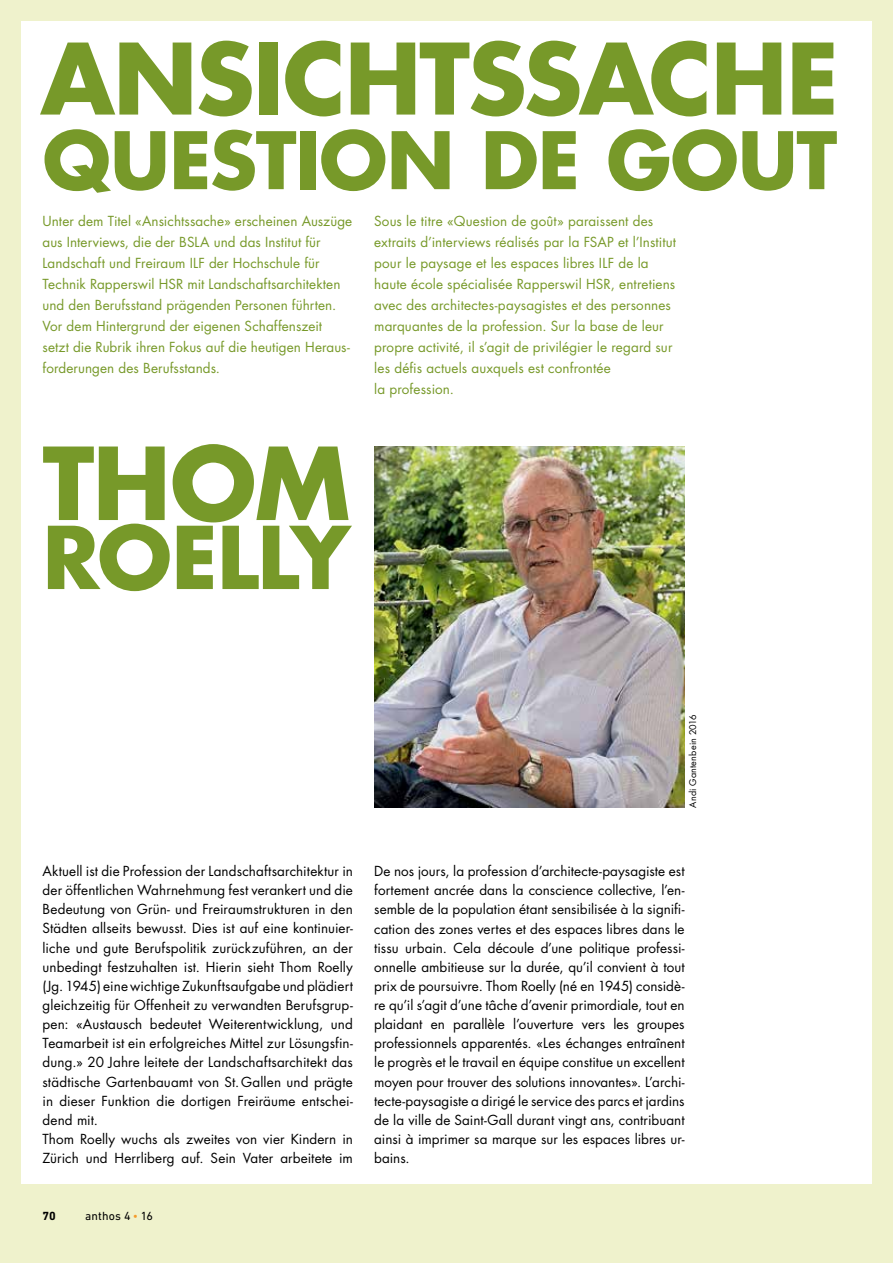
<style>
.page{position:relative;width:893px;height:1263px;background:#eff2cc}
.page>*{position:absolute;margin:0;border:0;box-sizing:border-box;transform-origin:0 0}
.t1{font:700 97.5px "Futura Std";color:#779929}
.t2{font:700 95.55px "Futura Std";letter-spacing:-.02em;color:#779929}
.t3{font:700 84px "Futura Std";letter-spacing:-.015em;color:#779929}
.t4{font:700 76.95px "Futura Std";letter-spacing:-.01em;color:#779929}
.t5{font:13.5px/19.2px "Futura Std";letter-spacing:.01em;color:#000}
.t6{font:13.5px/21px "Futura Std";letter-spacing:.005em;color:#779929}
.t7{font:12px "DIN Next LT Pro";letter-spacing:.01em;color:#000}
.t8{font:700 12px "DIN Next LT Pro";color:#000}
.t9{font:9px "Futura Std";letter-spacing:.02em;color:#000}
.s1{color:#f59b2b}
</style>
<div class="page">
<div style="left:21px;top:21px;width:851px;height:1163px;background:#fff"></div>
<img style="left:374px;top:446px;width:311px;height:362px">
<h2 class="t2" style="left:40px;top:15px;width:800px">ANSICHTSSACHE</h2>
<h3 class="t4" style="left:43px;top:109px;width:796px">QUESTION DE GOUT</h3>
<p class="t6" style="left:43px;top:210px;width:311px">Unter dem Titel «Ansichtssache» erscheinen Auszüge aus Interviews, die der BSLA und das Institut für Landschaft und Freiraum ILF der Hochschule für Technik Rapperswil HSR mit Landschaftsarchitekten und den Berufsstand prägenden Personen führten.<br>Vor dem Hintergrund der eigenen Schaffenszeit<br>setzt die Rubrik ihren Fokus auf die heutigen Heraus&shy;forderungen des Berufsstands.</p>
<p class="t6" style="left:374px;top:211px;width:303px">Sous le titre «Question de goût» paraissent des extraits d’interviews réalisés par la FSAP et l’Institut pour le paysage et les espaces libres ILF de la haute école spécialisée Rapperswil HSR, entretiens avec des architectes-paysagistes et des personnes marquantes de la profession. Sur la base de leur propre activité, il s’agit de privilégier le regard sur les défis actuels auxquels est confrontée<br>la profession.</p>
<h1 class="t1" style="left:43px;top:419px;width:309px">THOM</h1>
<h3 class="t3" style="left:43px;top:502px;width:309px">ROELLY</h3>
<p class="t9" style="left:687px;top:808px;width:95px;rotate:-90deg">Andi Gantenbein 2016</p>
<p class="t5" style="left:43px;top:862px;width:312px">Aktuell ist die Profession der Landschaftsarchitektur in der öffentlichen Wahrnehmung fest verankert und die Bedeutung von Grün- und Freiraumstrukturen in den Städten allseits bewusst. Dies ist auf eine kontinuier&shy;liche und gute Berufspolitik zurückzuführen, an der unbedingt festzuhalten ist. Hierin sieht Thom Roelly (Jg. 1945) eine wichtige Zukunftsaufgabe und plädiert gleichzeitig für Offenheit zu verwandten Berufsgrup&shy;pen: «Austausch bedeutet Weiterentwicklung, und Teamarbeit ist ein erfolgreiches Mittel zur Lösungsfin&shy;dung.» 20 Jahre leitete der Landschaftsarchitekt das städtische Gartenbauamt von St.Gallen und prägte in dieser Funktion die dortigen Freiräume entschei&shy;dend mit.<br>Thom Roelly wuchs als zweites von vier Kindern in Zürich und Herrliberg auf. Sein Vater arbeitete im</p>
<p class="t5" style="left:374px;top:862px;width:312px;text-align:justify">De nos jours, la profession d’architecte-paysagiste est fortement ancrée dans la conscience collective, l’en&shy;semble de la population étant sensibilisée à la signifi&shy;cation des zones vertes et des espaces libres dans le tissu urbain. Cela découle d’une politique professi&shy;onnelle ambitieuse sur la durée, qu’il convient à tout prix de poursuivre. Thom Roelly (né en 1945) considè&shy;re qu’il s’agit d’une tâche d’avenir primordiale, tout en plaidant en parallèle l’ouverture vers les groupes professionnels apparentés. «Les échanges entraînent le progrès et le travail en équipe constitue un excellent moyen pour trouver des solutions innovantes». L’archi&shy;tecte-paysagiste a dirigé le service des parcs et jardins de la ville de Saint-Gall durant vingt ans, contribuant ainsi à imprimer sa marque sur les espaces libres ur&shy;bains.</p>
<p class="t8" style="left:43px;top:1209px;width:15px">70</p>
<p class="t7" style="left:85px;top:1209px;width:69px">anthos 4 <span class="s1">•</span> 16</p>
</div>
